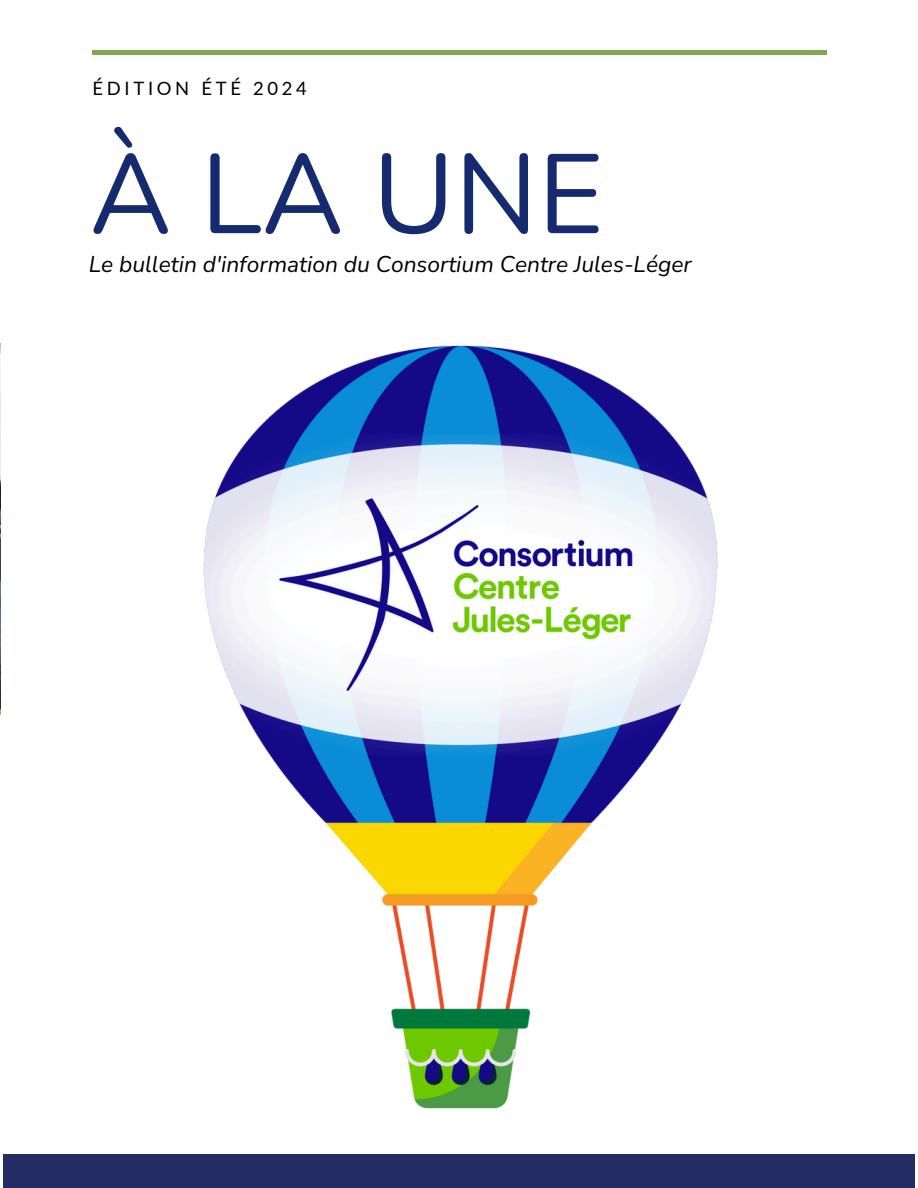
<style>
.page{position:relative;width:918px;height:1188px;background:#fff}
.page>*{position:absolute;margin:0;border:0;box-sizing:border-box;transform-origin:0 0}
.t1{font:112.5px "Nunito";color:#162a6f}
.t2{font:italic 22.8px "Nunito";color:#000}
.t3{font:18.45px "Lato";letter-spacing:.2em;color:#000}
</style>
<div class="page">
<div style="left:3px;top:1154px;width:912px;height:34px;background:#232c63"></div>
<hr style="left:92px;top:50px;width:734px;height:4px;background:#80a94f">
<img style="left:0;top:343px;width:1px;height:372px">
<img style="left:203px;top:345px;width:515px;height:764px">
<p class="t3" style="left:93px;top:76px;width:216px">ÉDITION ÉTÉ 2024</p>
<h2 class="t1" style="left:90px;top:119px;width:515px">À LA UNE</h2>
<p class="t2" style="left:89px;top:249px;width:604px">Le bulletin d'information du Consortium Centre Jules-Léger</p>
</div>
